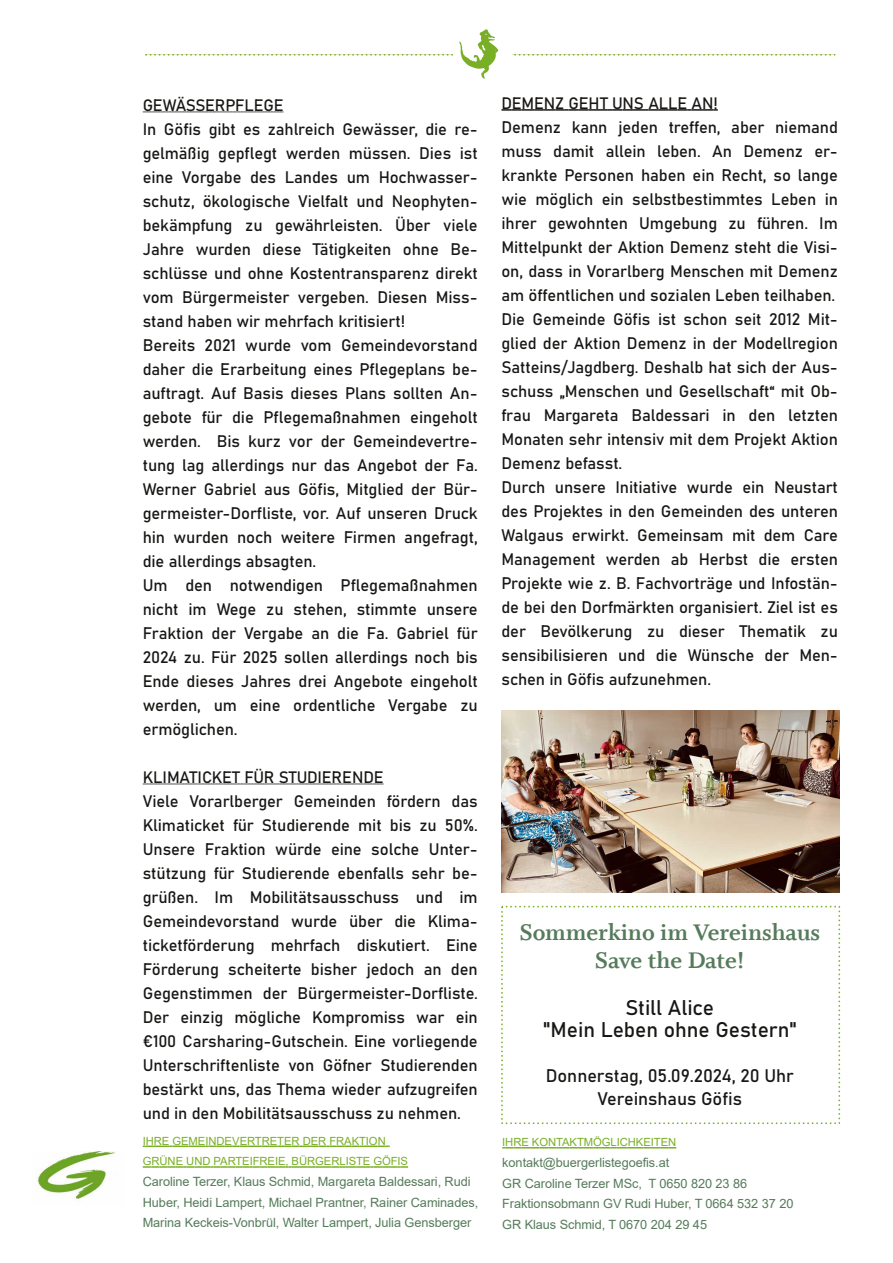
<style>
.page{position:relative;width:893px;height:1263px;background:#fff}
.page>*{position:absolute;margin:0;border:0;box-sizing:border-box;transform-origin:0 0}
.t1{font:25.5px/28.5px "Whitman Bold LF";letter-spacing:-.005em;color:#557b5a;text-align:center}
.t2{font:21px/22.5px "Bahnschrift";color:#181715;text-align:center}
.t3{font:18px/22.5px "Bahnschrift";color:#181715;text-align:center}
.t4{font:16.5px/24px "Bahnschrift";letter-spacing:-.005em;color:#181715}
.t5{font:16.35px "Bahnschrift";letter-spacing:-.005em;color:#181715}
.t6{font:12.75px/20.7px "Arial";letter-spacing:-.005em;color:#557b5a}
.t7{font:11.25px/20.7px "Arial";color:#79af26}
</style>
<div class="page">
<img style="left:36px;top:1151px;width:81px;height:49px">
<svg style="left:143px;top:1145px;width:247px;height:2px"></svg>
<svg style="left:143px;top:1166px;width:265px;height:2px"></svg>
<svg style="left:502px;top:1147px;width:174px;height:1px"></svg>
<svg style="left:143px;top:111px;width:140px;height:2px"></svg>
<svg style="left:143px;top:783px;width:240px;height:2px"></svg>
<svg style="left:501px;top:109px;width:217px;height:2px"></svg>
<svg style="left:145px;top:29px;width:690px;height:50px"></svg>
<img style="left:502px;top:711px;width:337px;height:181px">
<p class="t5" style="left:143px;top:98px;width:142px">GEWÄSSERPFLEGE</p>
<p class="t4" style="left:143px;top:118px;width:337px">In Göfis gibt es zahlreich Gewässer, die re&shy;gelmäßig gepflegt werden müssen. Dies ist eine Vorgabe des Landes um Hochwasser&shy;schutz, ökologische Vielfalt und Neophyten&shy;bekämpfung zu gewährleisten. Über viele Jahre wurden diese Tätigkeiten ohne Be&shy;schlüsse und ohne Kostentransparenz direkt vom Bürgermeister vergeben. Diesen Miss&shy;stand haben wir mehrfach kritisiert!<br>Bereits 2021 wurde vom Gemeindevorstand daher die Erarbeitung eines Pflegeplans be&shy;auftragt. Auf Basis dieses Plans sollten An&shy;gebote für die Pflegemaßnahmen eingeholt werden. Bis kurz vor der Gemeindevertre&shy;tung lag allerdings nur das Angebot der Fa.<br>Werner Gabriel aus Göfis, Mitglied der Bür&shy;germeister-Dorfliste, vor. Auf unseren Druck hin wurden noch weitere Firmen angefragt, die allerdings absagten.<br>Um den notwendigen Pflegemaßnahmen nicht im Wege zu stehen, stimmte unsere Fraktion der Vergabe an die Fa. Gabriel für 2024 zu. Für 2025 sollen allerdings noch bis Ende dieses Jahres drei Angebote eingeholt werden, um eine ordentliche Vergabe zu ermöglichen.</p>
<p class="t5" style="left:143px;top:770px;width:242px">KLIMATICKET FÜR STUDIERENDE</p>
<p class="t4" style="left:143px;top:790px;width:337px;text-align:justify">Viele Vorarlberger Gemeinden fördern das Klimaticket für Studierende mit bis zu 50%.<br>Unsere Fraktion würde eine solche Unter&shy;stützung für Studierende ebenfalls sehr be&shy;grüßen. Im Mobilitätsausschuss und im Gemeindevorstand wurde über die Klima&shy;ticketförderung mehrfach diskutiert. Eine Förderung scheiterte bisher jedoch an den Gegenstimmen der Bürgermeister-Dorfliste.<br>Der einzig mögliche Kompromiss war ein €100 Carsharing-Gutschein. Eine vorliegende Unterschriftenliste von Göfner Studierenden bestärkt uns, das Thema wieder aufzugreifen und in den Mobilitätsausschuss zu nehmen.</p>
<p class="t7" style="left:143px;top:1130px;width:267px">IHRE GEMEINDEVERTRETER DER FRAKTION<br>GRÜNE UND PARTEIFREIE, BÜRGERLISTE GÖFIS</p>
<p class="t6" style="left:143px;top:1171px;width:337px">Caroline Terzer, Klaus Schmid, Margareta Baldessari, Rudi<br>Huber, Heidi Lampert, Michael Prantner, Rainer Caminades,<br>Marina Keckeis-Vonbrül, Walter Lampert, Julia Gensberger</p>
<p class="t5" style="left:501px;top:96px;width:218px">DEMENZ GEHT UNS ALLE AN!</p>
<p class="t4" style="left:501px;top:116px;width:338px">Demenz kann jeden treffen, aber niemand muss damit allein leben. An Demenz er&shy;krankte Personen haben ein Recht, so lange wie möglich ein selbstbestimmtes Leben in ihrer gewohnten Umgebung zu führen. Im Mittelpunkt der Aktion Demenz steht die Visi&shy;on, dass in Vorarlberg Menschen mit Demenz am öffentlichen und sozialen Leben teilhaben.<br>Die Gemeinde Göfis ist schon seit 2012 Mit&shy;glied der Aktion Demenz in der Modellregion Satteins/Jagdberg. Deshalb hat sich der Aus&shy;schuss „Menschen und Gesellschaft“ mit Ob&shy;frau Margareta Baldessari in den letzten Monaten sehr intensiv mit dem Projekt Aktion Demenz befasst.<br>Durch unsere Initiative wurde ein Neustart des Projektes in den Gemeinden des unteren Walgaus erwirkt. Gemeinsam mit dem Care Management werden ab Herbst die ersten Projekte wie z. B. Fachvorträge und Infostän&shy;de bei den Dorfmärkten organisiert. Ziel ist es der Bevölkerung zu dieser Thematik zu sensibilisieren und die Wünsche der Men&shy;schen in Göfis aufzunehmen.</p>
<h1 class="t1" style="left:519px;top:918px;width:302px">Sommerkino im Vereinshaus<br>Save the Date!</h1>
<p class="t2" style="left:543px;top:997px;width:256px">Still Alice<br>"Mein Leben ohne Gestern"</p>
<p class="t3" style="left:546px;top:1066px;width:249px">Donnerstag, 05.09.2024, 20 Uhr<br>Vereinshaus Göfis</p>
<p class="t7" style="left:502px;top:1132px;width:176px">IHRE KONTAKTMÖGLICHKEITEN</p>
<p class="t6" style="left:502px;top:1152px;width:293px">kontakt@buergerlistegoefis.at<br>GR Caroline Terzer MSc, T 0650 820 23 86<br>Fraktionsobmann GV Rudi Huber, T 0664 532 37 20<br>GR Klaus Schmid, T 0670 204 29 45</p>
</div>
